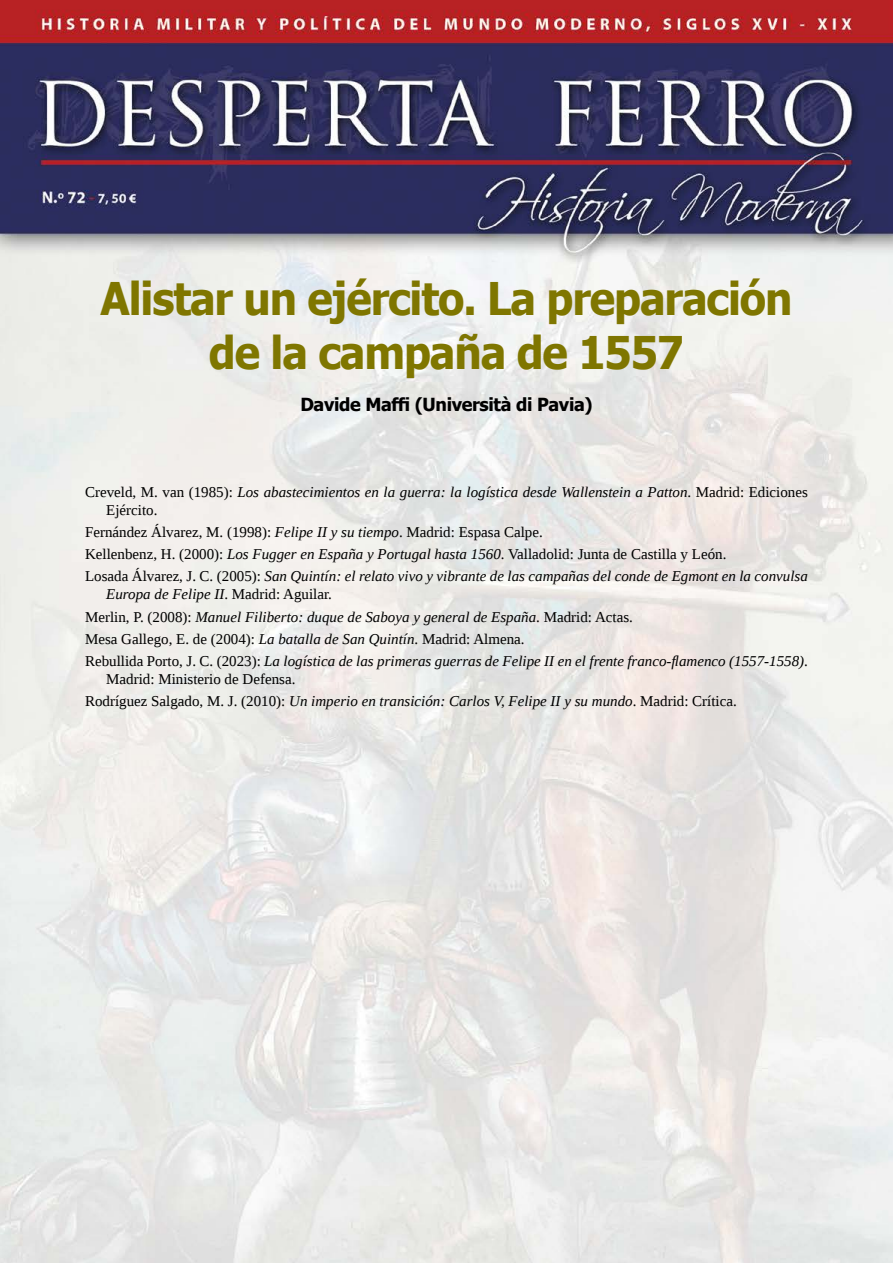
<style>
.page{position:relative;width:893px;height:1263px;background:#fff}
.page>*{position:absolute;margin:0;border:0;box-sizing:border-box;transform-origin:0 0}
.t1{font:700 45px/54px "Tahoma";letter-spacing:-.025em;color:#7f7600;text-align:center;scale:.95 1}
.t2{font:700 18px "Tahoma";letter-spacing:-.02em;color:#000}
.t3{font:italic 15px/22.2px "Liberation Serif";color:#000}
.t4{font:15px/22.2px "Liberation Serif";color:#000}
.s1{font-style:normal}
.s2{font-style:italic}
</style>
<div class="page">
<img style="left:0;top:0;width:893px;height:1263px">
<h1 class="t1" style="left:100px;top:274px;width:730px">Alistar un ejército. La preparación de la campaña de 1557</h1>
<p class="t2" style="left:300px;top:391px;width:294px">Davide Maffi (Università di Pavia)</p>
<p class="t3" style="left:106px;top:484px;width:703px;line-height:18px;text-indent:-21px"><span class="s1">Creveld, M. van (1985):</span> Los abastecimientos en la guerra: la logística desde Wallenstein a Patton<span class="s1">. Madrid: Ediciones<br>Ejército.</span></p>
<p class="t3" style="left:85px;top:522px;width:724px"><span class="s1">Fernández Álvarez, M. (1998):</span> Felipe II y su tiempo<span class="s1">. Madrid: Espasa Calpe.<br>Kellenbenz, H. (2000):</span> Los Fugger en España y Portugal hasta 1560<span class="s1">. Valladolid: Junta de Castilla y León.<br>Losada Álvarez, J. C. (2005):</span> San Quintín: el relato vivo y vibrante de las campañas del conde de Egmont en la convulsa</p>
<p class="t3" style="left:85px;top:585px;width:724px;text-indent:21px">Europa de Felipe II<span class="s1">. Madrid: Aguilar.<br>Merlin, P. (2008):</span> Manuel Filiberto: duque de Saboya y general de España<span class="s1">. Madrid: Actas.<br>Mesa Gallego, E. de (2004):</span> La batalla de San Quintín<span class="s1">. Madrid: Almena.<br>Rebullida Porto, J. C. (2023):</span> La logística de las primeras guerras de Felipe II en el frente franco-flamenco (1557-1558)<span class="s1">.</span></p>
<p class="t4" style="left:85px;top:669px;width:653px;text-indent:21px">Madrid: Ministerio de Defensa.<br>Rodríguez Salgado, M. J. (2010): <span class="s2">Un imperio en transición: Carlos V, Felipe II y su mundo</span>. Madrid: Crítica.</p>
</div>
